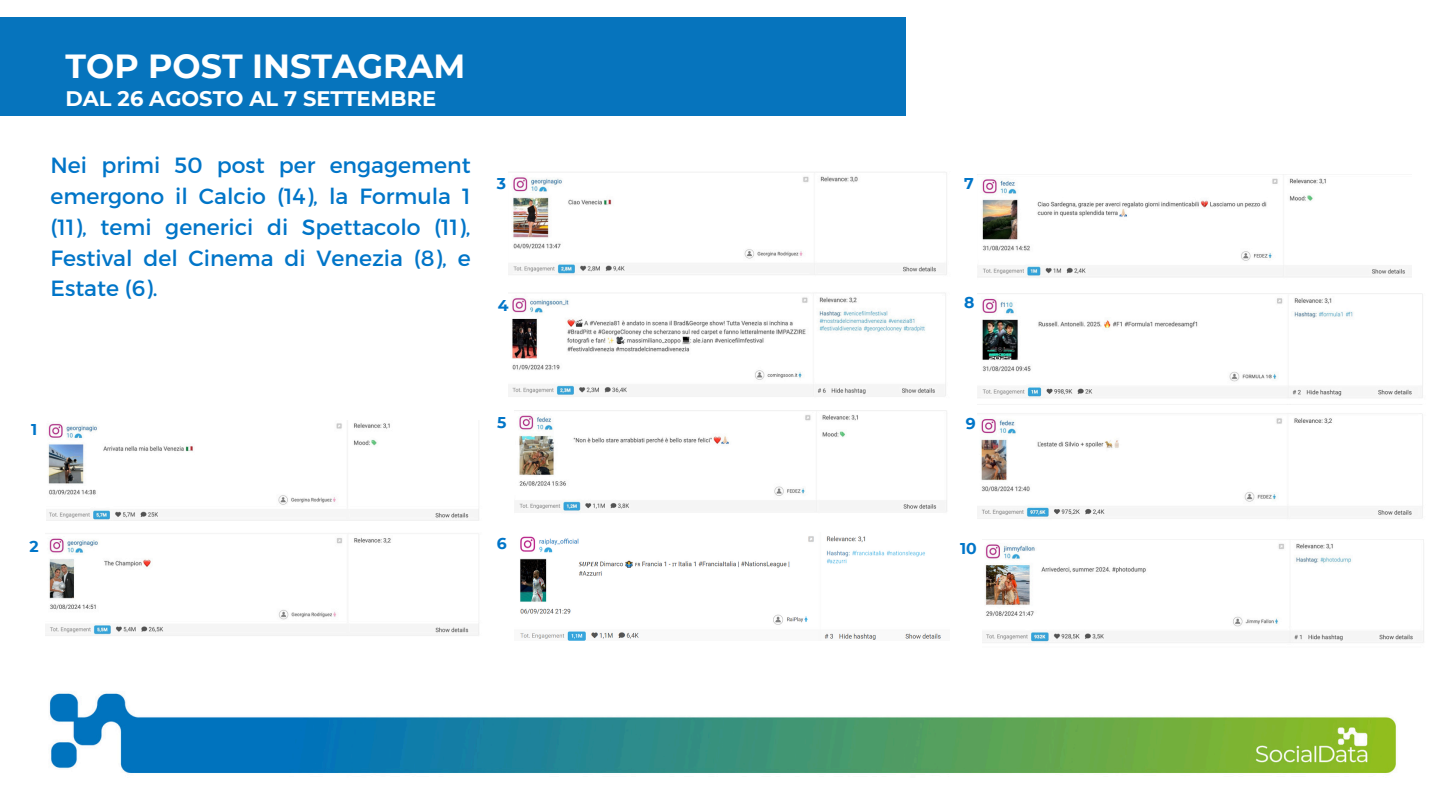
<style>
.page{position:relative;width:1440px;height:810px;background:#fff}
.page>*{position:absolute;margin:0;border:0;box-sizing:border-box;transform-origin:0 0}
.t1{font:700 33.4px "Montserrat";color:#fff}
.t2{font:22px/30.8px "Montserrat";color:#0075c8;text-align:justify}
.t3{font:700 21px "Montserrat";color:#fff}
.t4{font:700 15.6px "Montserrat";color:#0075c8}
</style>
<div class="page">
<img style="left:49px;top:17px;width:1373px;height:756px">
<div style="left:0;top:17px;width:905px;height:99px;background:#0674bd"></div>
<img style="left:46px;top:420px;width:436px;height:101px">
<img style="left:508px;top:172px;width:442px;height:108px">
<img style="left:514px;top:410px;width:436px;height:106px">
<img style="left:45px;top:533px;width:437px;height:104px">
<img style="left:508px;top:291px;width:442px;height:108px">
<img style="left:514px;top:533px;width:436px;height:107px">
<img style="left:978px;top:174px;width:433px;height:105px">
<img style="left:978px;top:294px;width:445px;height:111px">
<img style="left:978px;top:413px;width:445px;height:109px">
<img style="left:983px;top:539px;width:441px;height:108px">
<p class="t1" style="left:66px;top:46px;width:401px">TOP POST INSTAGRAM</p>
<p class="t3" style="left:66px;top:85px;width:372px">DAL 26 AGOSTO AL 7 SETTEMBRE</p>
<p class="t2" style="left:51px;top:149px;width:422px">Nei primi 50 post per engagement emergono il Calcio (14), la Formula 1 (11), temi generici di Spettacolo (11), Festival del Cinema di Venezia (8), e Estate (6).</p>
<p class="t4" style="left:497px;top:174px;width:11px">3</p>
<p class="t4" style="left:498px;top:295px;width:12px">4</p>
<p class="t4" style="left:31px;top:420px;width:8px">1</p>
<p class="t4" style="left:29px;top:537px;width:11px">2</p>
<p class="t4" style="left:497px;top:412px;width:11px">5</p>
<p class="t4" style="left:497px;top:534px;width:11px">6</p>
<p class="t4" style="left:964px;top:174px;width:11px">7</p>
<p class="t4" style="left:964px;top:293px;width:12px">8</p>
<p class="t4" style="left:966px;top:414px;width:11px">9</p>
<p class="t4" style="left:960px;top:539px;width:18px">10</p>
</div>
